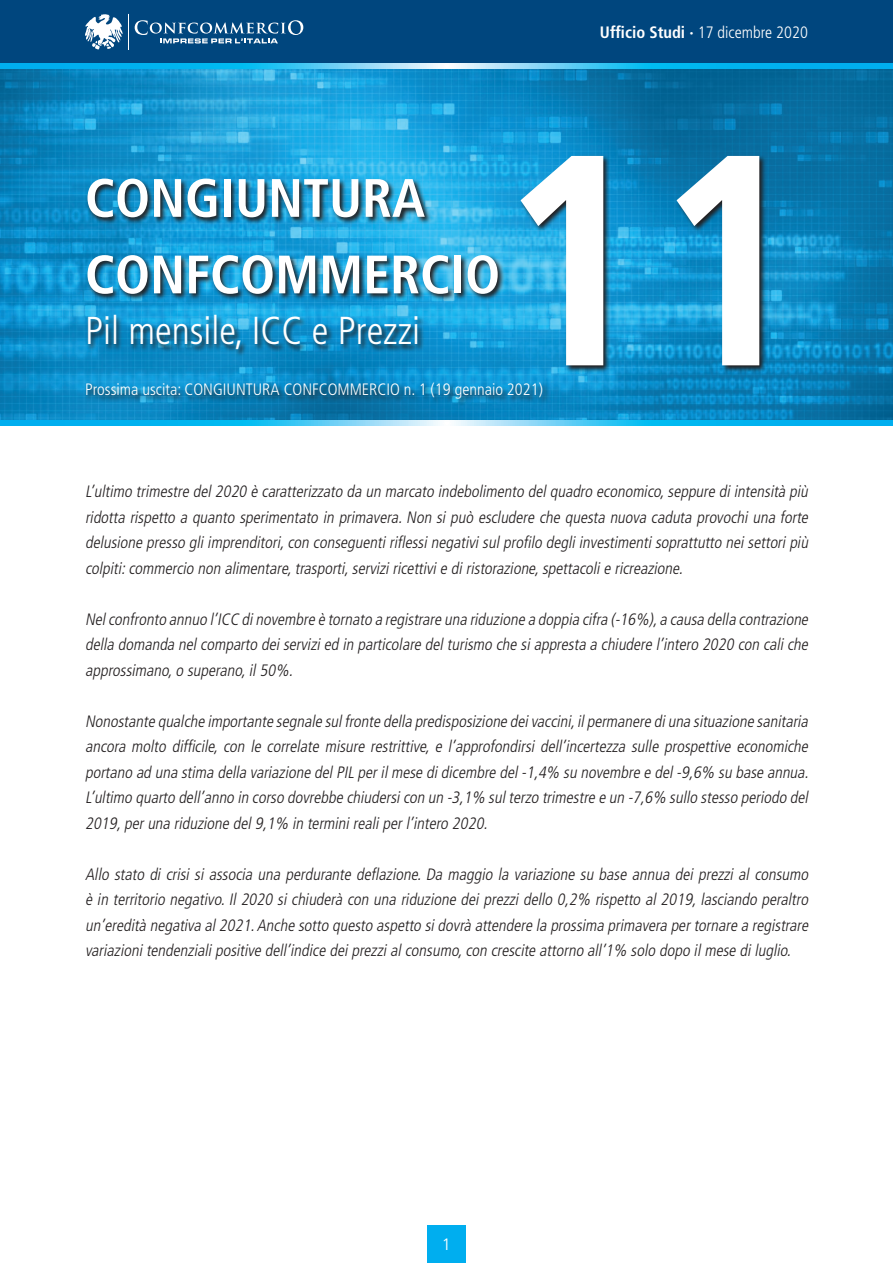
<style>
.page{position:relative;width:893px;height:1263px;background:#fff}
.page>*{position:absolute;margin:0;border:0;box-sizing:border-box;transform-origin:0 0}
.t1{font:700 condensed 300px "Frutiger LT Std";color:#fff}
.t2{font:700 condensed 54px/76.5px "Frutiger LT Std";color:#fff}
.t3{font:300 condensed 39px "Frutiger LT Std";color:#fff}
.t4{font:italic 300 condensed 16.5px/25.5px "Frutiger LT Std";color:#231f20;text-align:justify}
.t5{font:300 condensed 16.5px "Frutiger LT Std";color:#fff}
.t6{font:300 16.5px "Frutiger LT Std";color:#fff}
.s1{font-weight:700}
</style>
<div class="page">
<img style="left:0;top:68px;width:893px;height:353px">
<svg style="left:85px;top:177px;width:465px;height:229px;background:#1b89ba"></svg>
<svg style="left:519px;top:155px;width:248px;height:218px;background:#1b6e94"></svg>
<div style="left:0;top:0;width:893px;height:68px;background:#00467e"></div>
<svg style="left:135px;top:20px;width:168px;height:23px"></svg>
<svg style="left:85px;top:14px;width:44px;height:36px"></svg>
<svg style="left:0;top:64px;width:893px;height:4px;background:#38c2f2"></svg>
<svg style="left:0;top:421px;width:893px;height:4px;background:#38c2f2"></svg>
<div style="left:427px;top:1225px;width:39px;height:38px;background:#00aeef"></div>
<p class="t5" style="left:600px;top:23px;width:209px"><span class="s1">Ufficio Studi ·</span> 17 dicembre 2020</p>
<h1 class="t1" style="left:496px;top:83px;width:313px">11</h1>
<h2 class="t2" style="left:85px;top:160px;width:417px">CONGIUNTURA<br>CONFCOMMERCIO</h2>
<h3 class="t3" style="left:85px;top:309px;width:337px">Pil mensile, ICC e Prezzi</h3>
<p class="t5" style="left:85px;top:380px;width:459px">Prossima uscita: CONGIUNTURA CONFCOMMERCIO n. 1 (19 gennaio 2021)</p>
<p class="t4" style="left:85px;top:479px;width:728px">L’ultimo trimestre del2020 è caratterizzato da un marcato indebolimento delquadro economico,seppure diintensità più ridotta rispetto a quanto sperimentato in primavera.Non si può escludere che questa nuova caduta provochi una forte delusione presso gliimprenditori,con conseguentiriflessinegativisulprofilo degliinvestimentisoprattutto neisettoripiù colpiti:commercio non alimentare,trasporti,serviziricettivie diristorazione,spettacolie ricreazione.</p>
<p class="t4" style="left:85px;top:607px;width:728px">Nelconfronto annuo l’ICC dinovembre è tornato a registrare una riduzione a doppia cifra (-16%),a causa della contrazione della domanda nelcomparto deiservizied in particolare delturismo che siappresta a chiudere l’intero 2020 con caliche approssimano,o superano,il50%.</p>
<p class="t4" style="left:85px;top:709px;width:728px">Nonostante qualche importante segnale sulfronte della predisposizione deivaccini,ilpermanere diuna situazione sanitaria ancora molto difficile, con le correlate misure restrittive, e l’approfondirsi dell’incertezza sulle prospettive economiche portano ad una stima della variazione delPIL perilmese didicembre del-1,4% su novembre e del-9,6% su base annua.<br>L’ultimo quarto dell’anno in corso dovrebbe chiudersicon un -3,1% sulterzo trimestre e un -7,6% sullo stesso periodo del 2019,peruna riduzione del9,1% in terminirealiperl’intero 2020.</p>
<p class="t4" style="left:85px;top:861px;width:728px">Allo stato di crisi si associa una perdurante deflazione. Da maggio la variazione su base annua dei prezzi al consumo è in territorio negativo.Il 2020 si chiuderà con una riduzione dei prezzi dello 0,2% rispetto al 2019,lasciando peraltro un’eredità negativa al2021.Anche sotto questo aspetto sidovrà attendere la prossima primavera pertornare a registrare variazionitendenzialipositive dell’indice deiprezzialconsumo,con crescite attorno all’1% solo dopo ilmese diluglio.</p>
<p class="t6" style="left:442px;top:1235px;width:11px">1</p>
</div>
